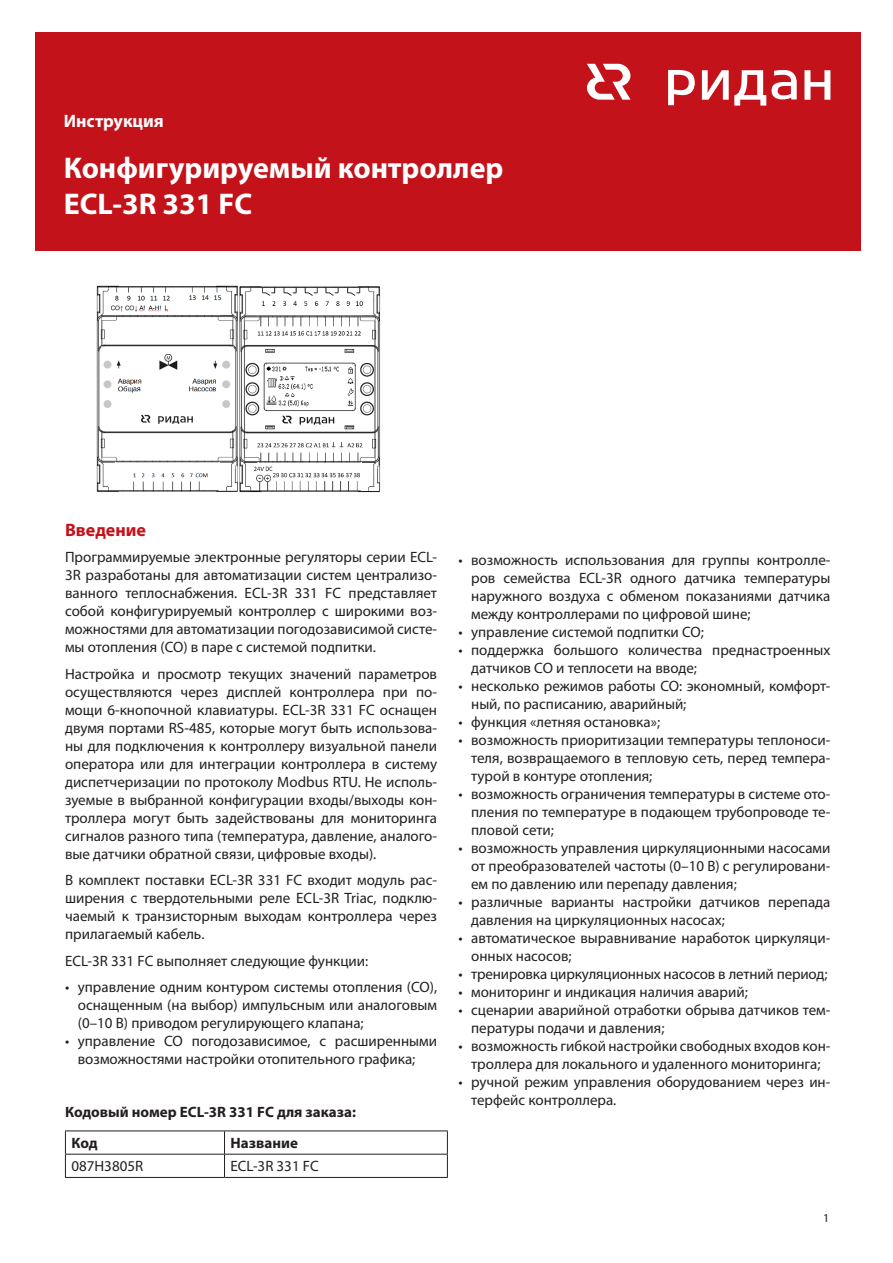
<style>
.page{position:relative;width:893px;height:1263px;background:#fff}
.page>*{position:absolute;margin:0;border:0;box-sizing:border-box;transform-origin:0 0}
.t1{font:700 30px/36px "Myriad Pro";color:#fff}
.t2{font:700 18px "Myriad Pro";color:#fff}
.t3{font:700 18px "Myriad Pro";color:#c4121a}
.t4{font:15px/18px "Myriad Pro";color:#231f20;text-align:justify}
.t5{font:700 15px "Myriad Pro";color:#231f20}
.t6{font:12px "Myriad Pro";color:#231f20}
</style>
<div class="page">
<div style="left:35px;top:32px;width:825px;height:219px;background:#c4121a"></div>
<svg style="left:668px;top:69px;width:162px;height:37px"></svg>
<svg style="left:587px;top:64px;width:44px;height:36px"></svg>
<img style="left:96px;top:285px;width:285px;height:208px">
<hr style="left:65px;top:1130px;width:160px;height:1px;background:#231f20">
<hr style="left:225px;top:1130px;width:223px;height:1px;background:#231f20">
<hr style="left:65px;top:1154px;width:160px;height:1px;background:#231f20">
<svg style="left:65px;top:1131px;width:1px;height:46px"></svg>
<hr style="left:225px;top:1154px;width:223px;height:1px;background:#231f20">
<svg style="left:224px;top:1131px;width:1px;height:46px"></svg>
<svg style="left:447px;top:1131px;width:1px;height:46px"></svg>
<hr style="left:65px;top:1177px;width:160px;height:1px;background:#231f20">
<hr style="left:225px;top:1177px;width:223px;height:1px;background:#231f20">
<p class="t2" style="left:64px;top:109px;width:102px">Инструкция</p>
<h1 class="t1" style="left:64px;top:149px;width:441px">Конфигурируемый контроллер<br>ECL-3R 331 FC</h1>
<p class="t3" style="left:65px;top:518px;width:83px">Введение</p>
<p class="t4" style="left:65px;top:548px;width:374px">Программируемые электронные регуляторы серии ECL-3R разработаны для автоматизации систем централизо&shy;ванного теплоснабжения. ECL-3R 331 FC представляет собой конфигурируемый контроллер с широкими воз&shy;можностями для автоматизации погодозависимой систе&shy;мы отопления (СО) в паре с системой подпитки.</p>
<p class="t4" style="left:65px;top:664px;width:374px">Настройка и просмотр текущих значений параметров осуществляются через дисплей контроллера при по&shy;мощи 6-кнопочной клавиатуры. ECL-3R 331 FC оснащен двумя портами RS-485, которые могут быть использова&shy;ны для подключения к контроллеру визуальной панели оператора или для интеграции контроллера в систему диспетчеризации по протоколу Modbus RTU. Не исполь&shy;зуемые в выбранной конфигурации входы/выходы кон&shy;троллера могут быть задействованы для мониторинга сигналов разного типа (температура, давление, аналого&shy;вые датчики обратной связи, цифровые входы).</p>
<p class="t4" style="left:65px;top:871px;width:374px">В комплект поставки ECL-3R 331 FC входит модуль рас&shy;ширения с твердотельными реле ECL-3R Triac, подклю&shy;чаемый к транзисторным выходам контроллера через прилагаемый кабель.</p>
<p class="t4" style="left:65px;top:951px;width:305px">ECL-3R 331 FC выполняет следующие функции:</p>
<p class="t4" style="left:78px;top:978px;width:361px;text-indent:-13px">• управление одним контуром системы отопления (СО), оснащенным (на выбор) импульсным или аналоговым (0–10 В) приводом регулирующего клапана;</p>
<p class="t4" style="left:65px;top:1032px;width:374px;text-align:center">• управление СО погодозависимое, с расширенными возможностями настройки отопительного графика;</p>
<p class="t5" style="left:65px;top:1102px;width:293px">Кодовый номер ECL-3R 331 FC для заказа:</p>
<p class="t5" style="left:71px;top:1133px;width:28px">Код</p>
<p class="t5" style="left:231px;top:1133px;width:69px">Название</p>
<p class="t4" style="left:71px;top:1157px;width:73px">087H3805R</p>
<p class="t4" style="left:231px;top:1157px;width:90px">ECL-3R 331 FC</p>
<p class="t4" style="left:471px;top:550px;width:361px;text-indent:-13px">• возможность использования для группы контролле&shy;ров семейства ECL-3R одного датчика температуры наружного воздуха с обменом показаниями датчика между контроллерами по цифровой шине;</p>
<p class="t4" style="left:458px;top:622px;width:247px">• управление системой подпитки СО;</p>
<p class="t4" style="left:471px;top:640px;width:361px;text-indent:-13px">• поддержка большого количества преднастроенных датчиков СО и теплосети на вводе;</p>
<p class="t4" style="left:471px;top:676px;width:361px;text-indent:-13px">• несколько режимов работы СО: экономный, комфорт&shy;ный, по расписанию, аварийный;</p>
<p class="t4" style="left:458px;top:712px;width:203px">• функция «летняя остановка»;</p>
<p class="t4" style="left:471px;top:730px;width:361px;text-indent:-13px">• возможность приоритизации температуры теплоноси&shy;теля, возвращаемого в тепловую сеть, перед темпера&shy;турой в контуре отопления;</p>
<p class="t4" style="left:471px;top:784px;width:361px;text-indent:-13px">• возможность ограничения температуры в системе ото&shy;пления по температуре в подающем трубопроводе те&shy;пловой сети;</p>
<p class="t4" style="left:471px;top:838px;width:361px;text-indent:-13px">• возможность управления циркуляционными насосами от преобразователей частоты (0–10 В) с регулировани&shy;ем по давлению или перепаду давления;</p>
<p class="t4" style="left:471px;top:892px;width:361px;text-indent:-13px">• различные варианты настройки датчиков перепада давления на циркуляционных насосах;</p>
<p class="t4" style="left:471px;top:928px;width:361px;text-indent:-13px">• автоматическое выравнивание наработок циркуляци&shy;онных насосов;</p>
<p class="t4" style="left:458px;top:964px;width:371px">• тренировка циркуляционных насосов в летний период;</p>
<p class="t4" style="left:458px;top:982px;width:291px">• мониторинг и индикация наличия аварий;</p>
<p class="t4" style="left:471px;top:1000px;width:361px;text-indent:-13px">• сценарии аварийной отработки обрыва датчиков тем&shy;пературы подачи и давления;</p>
<p class="t4" style="left:458px;top:1036px;width:374px;text-align:center">• возможность гибкой настройки свободных входов кон&shy;троллера для локального и удаленного мониторинга;</p>
<p class="t4" style="left:471px;top:1072px;width:361px;text-indent:-13px">• ручной режим управления оборудованием через ин&shy;терфейс контроллера.</p>
<p class="t6" style="left:823px;top:1210px;width:8px">1</p>
</div>
